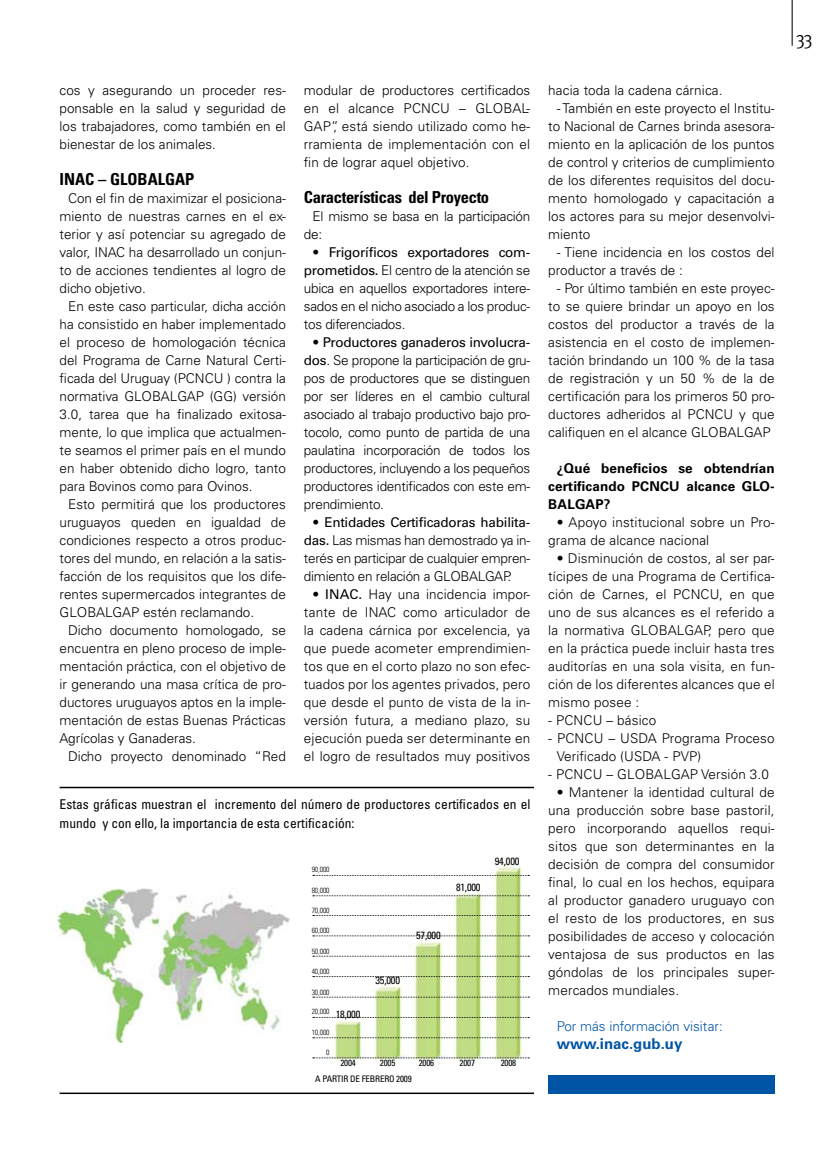
<style>
.page{position:relative;width:830px;height:1170px;background:#fff}
.page>*{position:absolute;margin:0;border:0;box-sizing:border-box;transform-origin:0 0}
.t1{font:19.5px "Meta Cond";color:#000}
.t2{font:700 condensed 16.5px "Univers LT Std";letter-spacing:-.02em;color:#000}
.t3{font:700 condensed 16.5px "Univers LT Std";color:#000}
.t4{font:700 15px "Univers LT Std";color:#0054a6}
.t5{font:300 13.5px/18px "Univers LT Std";color:#000;text-align:justify}
.t6{font:condensed 13.5px/18px "Univers LT Std";color:#000}
.t7{font:700 13.5px/18px "Univers LT Std";letter-spacing:.01em;color:#000;text-align:justify}
.t8{font:300 13.5px/18px "Univers LT Std";letter-spacing:-.02em;color:#000}
.t9{font:300 13.5px "Univers LT Std";color:#0054a6}
.t10{font:condensed 10.5px "Univers LT Std";letter-spacing:-.02em;color:#000}
.t11{font:condensed 9px "Univers LT Std";letter-spacing:-.02em;color:#000}
.t12{font:300 condensed 7.5px "Univers LT Std";letter-spacing:-.01em;color:#000}
.s1{font-weight:400}
</style>
<div class="page">
<hr style="left:791px;top:0;width:1px;height:46px;background:#000">
<div style="left:548px;top:1075px;width:226px;height:18px;background:#0054a6"></div>
<img style="left:56px;top:887px;width:234px;height:157px">
<img style="left:312px;top:866px;width:218px;height:198px">
<svg style="left:313px;top:875px;width:216px;height:1px"></svg>
<svg style="left:313px;top:915px;width:216px;height:1px"></svg>
<svg style="left:313px;top:955px;width:216px;height:1px"></svg>
<svg style="left:313px;top:1016px;width:216px;height:1px"></svg>
<svg style="left:313px;top:895px;width:216px;height:1px"></svg>
<svg style="left:313px;top:935px;width:216px;height:1px"></svg>
<svg style="left:313px;top:996px;width:216px;height:1px"></svg>
<svg style="left:313px;top:976px;width:216px;height:1px"></svg>
<svg style="left:313px;top:1037px;width:216px;height:1px"></svg>
<svg style="left:313px;top:1057px;width:216px;height:1px"></svg>
<hr style="left:60px;top:786px;width:473px;height:2px;background:#000">
<hr style="left:60px;top:1092px;width:473px;height:1px;background:#000">
<p class="t5" style="left:304px;top:81px;width:228px">modular de productores certificados en el alcance PCNCU – GLOBAL-GAP”, está siendo utilizado como he&shy;rramienta de implementación con el fin de lograr aquel objetivo.</p>
<p class="t2" style="left:304px;top:187px;width:187px">Características del Proyecto</p>
<p class="t8" style="left:304px;top:207px;width:228px;text-indent:9px">El mismo se basa en la participación de:</p>
<p class="t5" style="left:304px;top:243px;width:228px;text-indent:9px">• <span class="s1">Frigoríficos exportadores com&shy;prometidos.</span> El centro de la atención se ubica en aquellos exportadores intere&shy;sados en el nicho asociado a los produc&shy;tos diferenciados.</p>
<p class="t5" style="left:304px;top:333px;width:228px;text-indent:9px">• <span class="s1">Productores ganaderos involucra&shy;dos</span>. Se propone la participación de gru&shy;pos de productores que se distinguen por ser líderes en el cambio cultural asociado al trabajo productivo bajo pro&shy;tocolo, como punto de partida de una paulatina incorporación de todos los productores, incluyendo a los pequeños productores identificados con este em&shy;prendimiento.</p>
<p class="t5" style="left:304px;top:513px;width:228px;text-indent:9px">• <span class="s1">Entidades Certificadoras habilita&shy;das.</span> Las mismas han demostrado ya in&shy;terés en participar de cualquier empren&shy;dimiento en relación a GLOBALGAP.</p>
<p class="t5" style="left:304px;top:585px;width:228px;text-indent:9px">• <span class="s1">INAC.</span> Hay una incidencia impor&shy;tante de INAC como articulador de la cadena cárnica por excelencia, ya que puede acometer emprendimien&shy;tos que en el corto plazo no son efec&shy;tuados por los agentes privados, pero que desde el punto de vista de la in&shy;versión futura, a mediano plazo, su ejecución pueda ser determinante en el logro de resultados muy positivos</p>
<p class="t5" style="left:60px;top:81px;width:228px">cos y asegurando un proceder res&shy;ponsable en la salud y seguridad de los trabajadores, como también en el bienestar de los animales.</p>
<p class="t3" style="left:60px;top:169px;width:136px">INAC – GLOBALGAP</p>
<p class="t5" style="left:60px;top:189px;width:228px;text-indent:9px">Con el fin de maximizar el posiciona&shy;miento de nuestras carnes en el ex&shy;terior y así potenciar su agregado de valor, INAC ha desarrollado un conjun&shy;to de acciones tendientes al logro de dicho objetivo.</p>
<p class="t5" style="left:60px;top:297px;width:228px;text-indent:9px">En este caso particular, dicha acción ha consistido en haber implementado el proceso de homologación técnica del Programa de Carne Natural Certi&shy;ficada del Uruguay (PCNCU ) contra la normativa GLOBALGAP (GG) versión 3.0, tarea que ha finalizado exitosa&shy;mente, lo que implica que actualmen&shy;te seamos el primer país en el mundo en haber obtenido dicho logro, tanto para Bovinos como para Ovinos.</p>
<p class="t5" style="left:60px;top:495px;width:228px;text-indent:9px">Esto permitirá que los productores uruguayos queden en igualdad de condiciones respecto a otros produc&shy;tores del mundo, en relación a la satis&shy;facción de los requisitos que los dife&shy;rentes supermercados integrantes de GLOBALGAP estén reclamando.</p>
<p class="t5" style="left:60px;top:621px;width:228px;text-indent:9px">Dicho documento homologado, se encuentra en pleno proceso de imple&shy;mentación práctica, con el objetivo de ir generando una masa crítica de pro&shy;ductores uruguayos aptos en la imple&shy;mentación de estas Buenas Prácticas Agrícolas y Ganaderas.</p>
<p class="t5" style="left:68px;top:747px;width:219px">Dicho proyecto denominado “Red</p>
<p class="t6" style="left:60px;top:795px;width:472px">Estas gráficas muestran el incremento del número de productores certificados en el mundo y con ello, la importancia de esta certificación:</p>
<p class="t12" style="left:311px;top:864px;width:19px">90,000</p>
<p class="t10" style="left:494px;top:854px;width:26px">94,000</p>
<p class="t12" style="left:311px;top:885px;width:19px">80,000</p>
<p class="t12" style="left:311px;top:906px;width:19px">70,000</p>
<p class="t12" style="left:311px;top:925px;width:19px">60,000</p>
<p class="t12" style="left:311px;top:947px;width:19px">50,000</p>
<p class="t12" style="left:311px;top:967px;width:19px">40,000</p>
<p class="t12" style="left:311px;top:987px;width:19px">30,000</p>
<p class="t12" style="left:311px;top:1007px;width:19px">20,000</p>
<p class="t12" style="left:311px;top:1027px;width:19px">10,000</p>
<p class="t12" style="left:326px;top:1047px;width:5px">0</p>
<p class="t10" style="left:335px;top:1007px;width:26px">18,000</p>
<p class="t10" style="left:375px;top:973px;width:26px">35,000</p>
<p class="t10" style="left:416px;top:928px;width:26px">57,000</p>
<p class="t10" style="left:456px;top:880px;width:26px">81,000</p>
<p class="t11" style="left:340px;top:1056px;width:17px">2004</p>
<p class="t11" style="left:315px;top:1073px;width:13px">a partir</p>
<p class="t11" style="left:350px;top:1073px;width:17px">de febrero</p>
<p class="t11" style="left:396px;top:1073px;width:17px">2009</p>
<p class="t11" style="left:380px;top:1056px;width:17px">2005</p>
<p class="t11" style="left:418px;top:1056px;width:17px">2006</p>
<p class="t11" style="left:459px;top:1056px;width:17px">2007</p>
<p class="t11" style="left:500px;top:1056px;width:17px">2008</p>
<p class="t5" style="left:548px;top:81px;width:176px">hacia toda la cadena cárnica.</p>
<p class="t5" style="left:548px;top:99px;width:228px;text-indent:9px">- También en este proyecto el Institu&shy;to Nacional de Carnes brinda asesora&shy;miento en la aplicación de los puntos de control y criterios de cumplimiento de los diferentes requisitos del docu&shy;mento homologado y capacitación a los actores para su mejor desenvolvi&shy;miento</p>
<p class="t5" style="left:548px;top:243px;width:228px;text-indent:9px">- Tiene incidencia en los costos del productor a través de :</p>
<p class="t5" style="left:548px;top:279px;width:228px;text-indent:9px">- Por último también en este proyec&shy;to se quiere brindar un apoyo en los costos del productor a través de la asistencia en el costo de implemen&shy;tación brindando un 100 % de la tasa de registración y un 50 % de la de certificación para los primeros 50 pro&shy;ductores adheridos al PCNCU y que califiquen en el alcance GLOBALGAP</p>
<p class="t7" style="left:548px;top:459px;width:228px;text-indent:9px">¿Qué beneficios se obtendrían certificando PCNCU alcance GLO-BALGAP?</p>
<p class="t5" style="left:548px;top:513px;width:228px;text-indent:9px">• Apoyo institucional sobre un Pro&shy;grama de alcance nacional</p>
<p class="t5" style="left:548px;top:549px;width:228px;text-indent:9px">• Disminución de costos, al ser par&shy;tícipes de una Programa de Certifica&shy;ción de Carnes, el PCNCU, en que uno de sus alcances es el referido a la normativa GLOBALGAP, pero que en la práctica puede incluir hasta tres auditorías en una sola visita, en fun&shy;ción de los diferentes alcances que el mismo posee :</p>
<p class="t5" style="left:548px;top:711px;width:109px">- PCNCU – básico</p>
<p class="t5" style="left:556px;top:729px;width:219px;text-indent:-9px">- PCNCU – USDA Programa Proceso<br>Verificado (USDA - PVP)</p>
<p class="t5" style="left:548px;top:765px;width:222px">- PCNCU – GLOBALGAP Versión 3.0</p>
<p class="t5" style="left:548px;top:783px;width:228px;text-indent:9px">• Mantener la identidad cultural de una producción sobre base pastoril, pero incorporando aquellos requi&shy;sitos que son determinantes en la decisión de compra del consumidor final, lo cual en los hechos, equipara al productor ganadero uruguayo con el resto de los productores, en sus posibilidades de acceso y colocación ventajosa de sus productos en las góndolas de los principales super&shy;mercados mundiales.</p>
<p class="t9" style="left:556px;top:1018px;width:167px">Por más información visitar:</p>
<p class="t4" style="left:556px;top:1035px;width:127px">www.inac.gub.uy</p>
<h1 class="t1" style="left:795px;top:28px;width:18px">33</h1>
</div>
